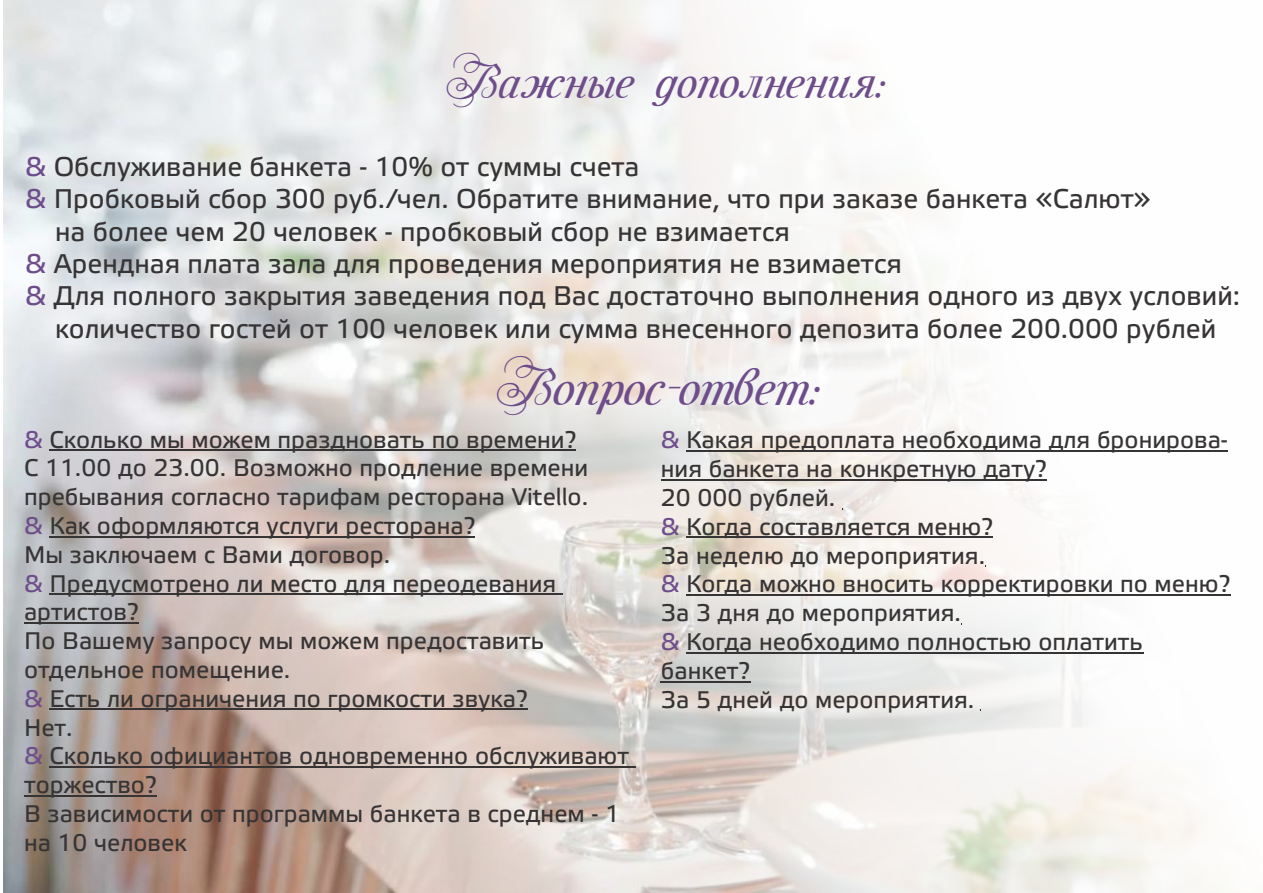
<style>
.page{position:relative;width:1263px;height:893px;background:#fff}
.page>*{position:absolute;margin:0;border:0;box-sizing:border-box;transform-origin:0 0}
.t1{font:500 46.65px "Mon Amour Two";color:#6e4d8b}
.t2{font:500 43.05px "Mon Amour Two";color:#6e4d8b}
.t3{font:27px "Etelka Reg";color:#373435}
.t4{font:24px/28.8px "Etelka Reg";color:#373435}
.s1{color:#6e4d8b}
</style>
<div class="page">
<img style="left:3px;top:0;width:1228px;height:893px">
<hr style="left:49px;top:450px;width:527px;height:1px;background:#373435">
<hr style="left:49px;top:536px;width:426px;height:1px;background:#373435">
<hr style="left:49px;top:594px;width:514px;height:1px;background:#373435">
<hr style="left:24px;top:622px;width:115px;height:2px;background:#373435">
<hr style="left:49px;top:709px;width:479px;height:1px;background:#373435">
<hr style="left:49px;top:766px;width:587px;height:2px;background:#373435">
<hr style="left:24px;top:795px;width:133px;height:1px;background:#373435">
<hr style="left:686px;top:451px;width:542px;height:1px;background:#373435">
<hr style="left:661px;top:479px;width:386px;height:1px;background:#373435">
<hr style="left:686px;top:537px;width:307px;height:1px;background:#373435">
<hr style="left:686px;top:595px;width:544px;height:1px;background:#373435">
<hr style="left:686px;top:652px;width:457px;height:1px;background:#373435">
<hr style="left:661px;top:681px;width:89px;height:1px;background:#373435">
<h2 class="t2" style="left:447px;top:50px;width:439px">Важные дополнения:</h2>
<p class="t3" style="left:25px;top:156px;width:616px"><span class="s1">&amp;</span> Обслуживание банкета - 10% от суммы счета</p>
<p class="t3" style="left:25px;top:188px;width:1127px"><span class="s1">&amp;</span> Пробковый сбор 300 руб./чел. Обратите внимание, что при заказе банкета «Салют»</p>
<p class="t3" style="left:55px;top:220px;width:736px">на более чем 20 человек - пробковый сбор не взимается</p>
<p class="t3" style="left:25px;top:253px;width:878px"><span class="s1">&amp;</span> Арендная плата зала для проведения мероприятия не взимается</p>
<p class="t3" style="left:25px;top:285px;width:1216px"><span class="s1">&amp;</span> Для полного закрытия заведения под Вас достаточно выполнения одного из двух условий:</p>
<p class="t3" style="left:55px;top:318px;width:1162px">количество гостей от 100 человек или сумма внесенного депозита более 200.000 рублей</p>
<h1 class="t1" style="left:497px;top:354px;width:323px">Вопрос-ответ:</h1>
<p class="t4" style="left:24px;top:427px;width:606px"><span class="s1">&amp;</span> Сколько мы можем праздновать по времени?<br>С 11.00 до 23.00. Возможно продление времени пребывания согласно тарифам ресторана Vitello.<br><span class="s1">&amp;</span> Как оформляются услуги ресторана?<br>Мы заключаем с Вами договор.<br><span class="s1">&amp;</span> Предусмотрено ли место для переодевания артистов?<br>По Вашему запросу мы можем предоставить отдельное помещение.<br><span class="s1">&amp;</span> Есть ли ограничения по громкости звука?<br>Нет.<br><span class="s1">&amp;</span> Сколько официантов одновременно обслуживают торжество?<br>В зависимости от программы банкета в среднем - 1 на 10 человек</p>
<p class="t4" style="left:661px;top:428px;width:571px"><span class="s1">&amp;</span> Какая предоплата необходима для бронирова&shy;ния банкета на конкретную дату?<br>20 000 рублей.<br><span class="s1">&amp;</span> Когда составляется меню?<br>За неделю до мероприятия.<br><span class="s1">&amp;</span> Когда можно вносить корректировки по меню?<br>За 3 дня до мероприятия.<br><span class="s1">&amp;</span> Когда необходимо полностью оплатить банкет?<br>За 5 дней до мероприятия.</p>
</div>
